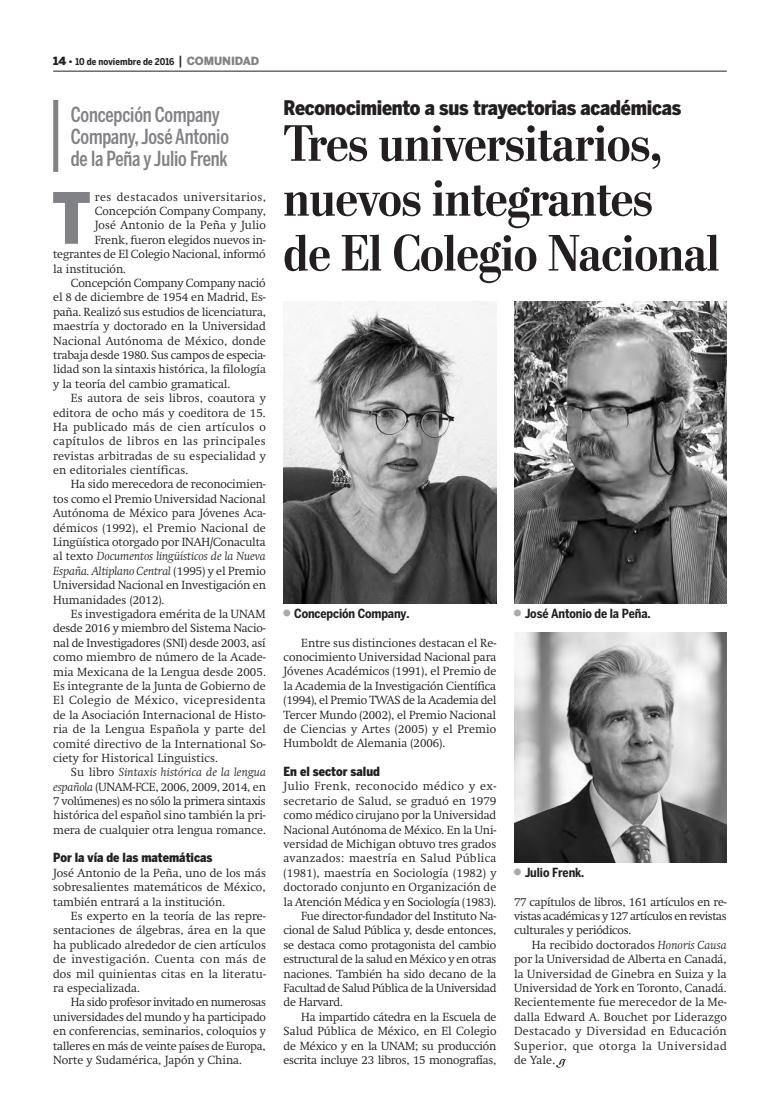
<style>
.page{position:relative;width:780px;height:1117px;background:#fff}
.page>*{position:absolute;margin:0;border:0;box-sizing:border-box;transform-origin:0 0}
._3_0_Tex_Cap_4_GRIS{font:900 69.88px "Benton Sans Cond";color:#808285}
._1_0_Cabeza_Principa{font:700 51.25px/54.9px "Stilson";color:#231f20}
._2_0_Sumario{font:500 20.62px/21.9px "Benton Sans Comp";letter-spacing:-.01em;color:#808285}
._0_0_Balazo{font:900 20px "Benton Sans Cond";letter-spacing:-.015em;color:#231f20}
.t1{font:700 12.5px "Benton Sans Cond";letter-spacing:-.01em;color:#231f20}
._3_0_Descanso{font:900 12.5px "Benton Sans Cond";color:#231f20}
._3_0_Texto{font:300 11.62px/14.4px "Swift";color:#231f20;text-align:justify}
._3_0_Tex_s_sangria{font:300 11.62px/14.4px "Swift";color:#231f20;text-align:justify}
._3_0_Tex_Cap_4_GRIS-2{font:300 11.62px "Swift";letter-spacing:-.005em;color:#231f20}
._3_0_Tex_Cap_4_GRIS-3{font:300 11.62px "Swift";letter-spacing:.04em;color:#231f20}
._9_0_Folio_Fecha{font:700 9.38px "Benton Sans Cond";letter-spacing:.01em;color:#231f20}
.s1{font-family:"Benton Sans";font-weight:900;font-size:11.25px}
.s2{font-family:"Benton Sans";font-weight:900}
.s3{font-weight:500;font-size:12.5px}
.s4{font-family:"Benton Sans";font-weight:900;font-size:11.25px;color:#808285}
.s5{font-style:italic}
</style>
<div class="page">
<hr style="left:53px;top:71px;width:673px;height:1px;background:#231f20">
<div style="left:53px;top:100px;width:5px;height:72px;background:#808285"></div>
<svg style="left:556px;top:1058px;width:10px;height:9px"></svg>
<img style="left:514px;top:632px;width:212px;height:230px">
<img style="left:283px;top:301px;width:213px;height:302px">
<img style="left:514px;top:301px;width:212px;height:302px">
<p class="_9_0_Folio_Fecha" style="left:53px;top:56px;width:208px"><span class="s1">14</span> <span class="s2">•</span> 10 de noviembre de 2016 <span class="s3">|</span> <span class="s4">COMUNIDAD</span></p>
<p class="_2_0_Sumario" style="left:71px;top:104px;width:160px">Concepción Company<br>Company, José Antonio de la Peña y Julio Frenk</p>
<p class="_3_0_Tex_Cap_4_GRIS" style="left:52px;top:177px;width:40px">T</p>
<p class="_3_0_Tex_Cap_4_GRIS-3" style="left:95px;top:190px;width:173px">res destacados universitarios,</p>
<p class="_3_0_Tex_Cap_4_GRIS-2" style="left:95px;top:204px;width:173px">Concepción Company Company,</p>
<p class="_3_0_Tex_Cap_4_GRIS-2" style="left:95px;top:218px;width:172px">José Antonio de la Peña y Julio</p>
<p class="_3_0_Tex_Cap_4_GRIS-2" style="left:95px;top:233px;width:172px">Frenk, fueron elegidos nuevos in-</p>
<p class="_3_0_Tex_Cap_4_GRIS-2" style="left:53px;top:247px;width:214px">tegrantes de El Colegio Nacional, informó</p>
<p class="_3_0_Tex_Cap_4_GRIS-2" style="left:53px;top:262px;width:74px">la institución.</p>
<p class="_3_0_Texto" style="left:53px;top:276px;width:214px;text-indent:18px">Concepción Company Company nació el 8 de diciembre de 1954 en Madrid, Es&shy;paña. Realizó sus estudios de licenciatura, maestría y doctorado en la Universidad Nacional Autónoma de México, donde trabaja desde 1980. Sus campos de especia&shy;lidad son la sintaxis histórica, la filología y la teoría del cambio gramatical.</p>
<p class="_3_0_Texto" style="left:53px;top:391px;width:214px;text-indent:18px">Es autora de seis libros, coautora y editora de ocho más y coeditora de 15.<br>Ha publicado más de cien artículos o capítulos de libros en las principales revistas arbitradas de su especialidad y en editoriales científicas.</p>
<p class="_3_0_Texto" style="left:53px;top:477px;width:214px;text-indent:18px">Ha sido merecedora de reconocimien&shy;tos como el Premio Universidad Nacional Autónoma de México para Jóvenes Aca&shy;démicos (1992), el Premio Nacional de Lingüística otorgado por INAH/Conaculta al texto <span class="s5">Documentos lingüísticos de la Nueva España. Altiplano Central</span> (1995) y el Premio Universidad Nacional en Investigación en Humanidades (2012).</p>
<p class="_3_0_Texto" style="left:53px;top:606px;width:214px;text-indent:18px">Es investigadora emérita de la UNAM desde 2016 y miembro del Sistema Nacio&shy;nal de Investigadores (SNI) desde 2003, así como miembro de número de la Acade&shy;mia Mexicana de la Lengua desde 2005.<br>Es integrante de la Junta de Gobierno de El Colegio de México, vicepresidenta de la Asociación Internacional de Histo&shy;ria de la Lengua Española y parte del comité directivo de la International So&shy;ciety for Historical Linguistics.</p>
<p class="_3_0_Texto" style="left:53px;top:765px;width:214px;text-indent:18px">Su libro <span class="s5">Sintaxis histórica de la lengua española</span> (UNAM-FCE, 2006, 2009, 2014, en 7 volúmenes) es no sólo la primera sintaxis histórica del español sino también la pri&shy;mera de cualquier otra lengua romance.</p>
<p class="_3_0_Descanso" style="left:53px;top:850px;width:161px">Por la vía de las matemáticas</p>
<p class="_3_0_Tex_s_sangria" style="left:53px;top:865px;width:214px">José Antonio de la Peña, uno de los más sobresalientes matemáticos de México, también entrará a la institución.</p>
<p class="_3_0_Texto" style="left:53px;top:908px;width:214px;text-indent:18px">Es experto en la teoría de las repre&shy;sentaciones de álgebras, área en la que ha publicado alrededor de cien artículos de investigación. Cuenta con más de dos mil quinientas citas en la literatu&shy;ra especializada.</p>
<p class="_3_0_Texto" style="left:53px;top:994px;width:214px;text-indent:18px">Ha sido profesor invitado en numerosas universidades del mundo y ha participado en conferencias, seminarios, coloquios y talleres en más de veinte países de Europa, Norte y Sudamérica, Japón y China.</p>
<p class="_0_0_Balazo" style="left:283px;top:96px;width:399px">Reconocimiento a sus trayectorias académicas</p>
<p class="_1_0_Cabeza_Principa" style="left:283px;top:116px;width:437px">Tres universitarios, nuevos integrantes<br>de El Colegio Nacional</p>
<p class="t1" style="left:294px;top:605px;width:117px">Concepción Company.</p>
<p class="t1" style="left:524px;top:605px;width:127px">José Antonio de la Peña.</p>
<p class="_3_0_Texto" style="left:283px;top:635px;width:214px;text-indent:18px">Entre sus distinciones destacan el Re&shy;conocimiento Universidad Nacional para Jóvenes Académicos (1991), el Premio de la Academia de la Investigación Científica (1994), el Premio TWAS de la Academia del Tercer Mundo (2002), el Premio Nacional de Ciencias y Artes (2005) y el Premio Humboldt de Alemania (2006).</p>
<p class="_3_0_Descanso" style="left:283px;top:764px;width:98px">En el sector salud</p>
<p class="_3_0_Tex_s_sangria" style="left:283px;top:779px;width:214px">Julio Frenk, reconocido médico y ex&shy;secretario de Salud, se graduó en 1979 como médico cirujano por la Universidad Nacional Autónoma de México. En la Uni&shy;versidad de Michigan obtuvo tres grados avanzados: maestría en Salud Pública (1981), maestría en Sociología (1982) y doctorado conjunto en Organización de la Atención Médica y en Sociología (1983).</p>
<p class="_3_0_Texto" style="left:283px;top:908px;width:214px;text-indent:18px">Fue director-fundador del Instituto Na&shy;cional de Salud Pública y, desde entonces, se destaca como protagonista del cambio estructural de la salud en México y en otras naciones. También ha sido decano de la Facultad de Salud Pública de la Universidad de Harvard.</p>
<p class="_3_0_Texto" style="left:283px;top:1009px;width:214px;text-indent:18px">Ha impartido cátedra en la Escuela de Salud Pública de México, en El Colegio de México y en la UNAM; su producción escrita incluye 23 libros, 15 monografías,</p>
<p class="t1" style="left:524px;top:864px;width:61px">Julio Frenk.</p>
<p class="_3_0_Texto" style="left:514px;top:894px;width:214px">77 capítulos de libros, 161 artículos en re&shy;vistas académicas y 127 artículos en revistas culturales y periódicos.</p>
<p class="_3_0_Texto" style="left:514px;top:937px;width:214px;text-indent:18px">Ha recibido doctorados <span class="s5">Honoris Causa </span>por la Universidad de Alberta en Canadá, la Universidad de Ginebra en Suiza y la Universidad de York en Toronto, Canadá.<br>Recientemente fue merecedor de la Me&shy;dalla Edward A. Bouchet por Liderazgo Destacado y Diversidad en Educación Superior, que otorga la Universidad de Yale.</p>
</div>
